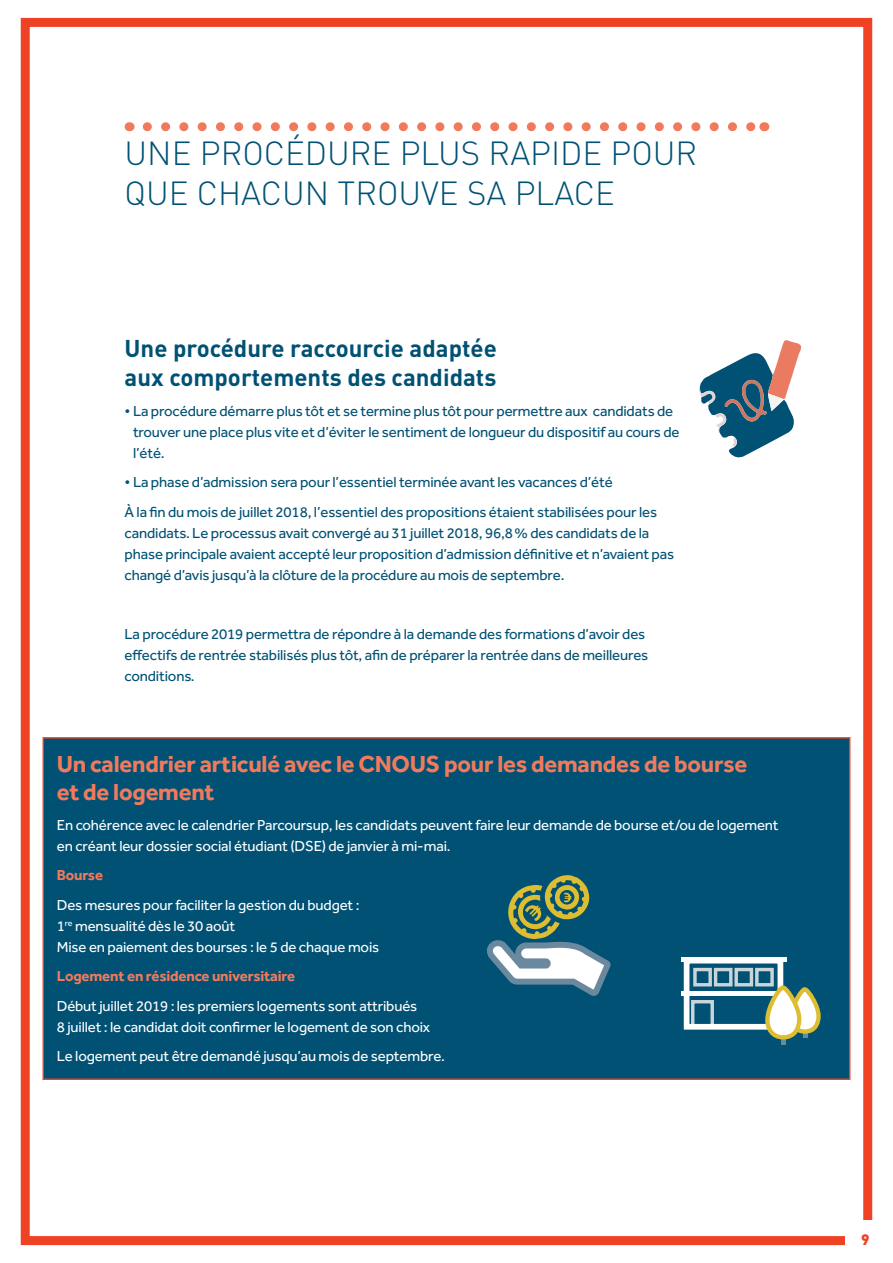
<style>
.page{position:relative;width:893px;height:1263px;background:#fff}
.page>*{position:absolute;margin:0;border:0;box-sizing:border-box;transform-origin:0 0}
.t1{font:300 33px "DIN";color:#005174}
.t2{font:700 24px/28.8px "Effra";letter-spacing:-.01em;color:#f27a5c}
.t3{font:700 24px/28.8px "DIN";color:#005174}
.t4{font:15px/21px "Effra";letter-spacing:-.01em;color:#005174}
.t5{font:15px/21px "Effra";letter-spacing:-.01em;color:#fff}
.t6{font:700 15px "Effra";letter-spacing:-.01em;color:#f27a5c}
.t7{font:900 15px "DIN";color:#ef4123}
</style>
<div class="page">
<div style="left:21px;top:18px;width:851px;height:1227px;border:9px solid #ef4123"></div>
<div style="left:845px;top:1220px;width:40px;height:43px;background:#fff"></div>
<svg style="left:147px;top:122px;width:608px;height:9px"></svg>
<div style="left:43px;top:738px;width:807px;height:341px;background:#005174"></div>
<div style="left:43px;top:737px;width:807px;height:343px;border:2px solid #ef4123"></div>
<svg style="left:699px;top:340px;width:102px;height:118px"></svg>
<div style="left:684px;top:958px;width:99px;height:72px;border:6px solid #fff"></div>
<hr style="left:681px;top:991px;width:105px;height:4px;background:#fff">
<hr style="left:681px;top:958px;width:105px;height:4px;background:#fff">
<div style="left:781px;top:1035px;width:5px;height:10px;background:#6b899e"></div>
<svg style="left:689px;top:966px;width:132px;height:74px"></svg>
<svg style="left:487px;top:875px;width:121px;height:121px"></svg>
<h1 class="t1" style="left:125px;top:133px;width:224px">UNE PROCÉDURE</h1>
<h1 class="t1" style="left:400px;top:133px;width:40px">PLUS</h1>
<h1 class="t1" style="left:489px;top:133px;width:165px">RAPI DE POUR</h1>
<h1 class="t1" style="left:125px;top:173px;width:252px">QUE CHACU N TROU</h1>
<h1 class="t1" style="left:421px;top:173px;width:190px">VE SA PLACE</h1>
<h2 class="t3" style="left:125px;top:333px;width:374px">Une procédure raccourcie adaptée aux comportements des candidats</h2>
<p class="t4" style="left:133px;top:400px;width:548px;text-indent:-8px">• La procédure démarre plus tôt et se termine plus tôt pour permettre aux candidats de trouver une place plus vite et d’éviter le sentiment de longueur du dispositif au cours de l’été.</p>
<p class="t4" style="left:125px;top:467px;width:534px;line-height:29.5px">• La phase d’admission sera pour l’essentiel terminée avant les vacances d’été<br>À la fin du mois de juillet 2018, l’essentiel des propositions étaient stabilisées pour les</p>
<p class="t4" style="left:125px;top:522px;width:551px">candidats. Le processus avait convergé au 31 juillet 2018, 96,8% des candidats de la phase principale avaient accepté leur proposition d’admission définitive et n’avaient pas changé d’avis jusqu’à la clôture de la procédure au mois de septembre.</p>
<p class="t4" style="left:125px;top:623px;width:525px">La procédure 2019 permettra de répondre à la demande des formations d’avoir des effectifs de rentrée stabilisés plus tôt, afin de préparer la rentrée dans de meilleures conditions.</p>
<h2 class="t2" style="left:57px;top:749px;width:692px">Un calendrier articulé avec le CNOUS pour les demandes de bourse et de logement</h2>
<p class="t5" style="left:57px;top:814px;width:723px">En cohérence avec le calendrier Parcoursup, les candidats peuvent faire leur demande de bourse et/ou de logement en créant leur dossier social étudiant (DSE) de janvier à mi-mai.</p>
<p class="t6" style="left:57px;top:866px;width:48px">Bourse</p>
<p class="t5" style="left:57px;top:894px;width:324px">Des mesures pour faciliter la gestion du budget :<br>1<sup>re</sup> mensualité dès le 30 août<br>Mise en paiement des bourses : le 5 de chaque mois</p>
<p class="t6" style="left:57px;top:967px;width:240px">Logement en résidence universitaire</p>
<p class="t5" style="left:57px;top:995px;width:375px">Début juillet 2019 : les premiers logements sont attribués<br>8 juillet : le candidat doit confirmer le logement de son choix</p>
<p class="t5" style="left:57px;top:1046px;width:390px">Le logement peut être demandé jusqu’au mois de septembre.</p>
<p class="t7" style="left:861px;top:1229px;width:10px">9</p>
</div>
